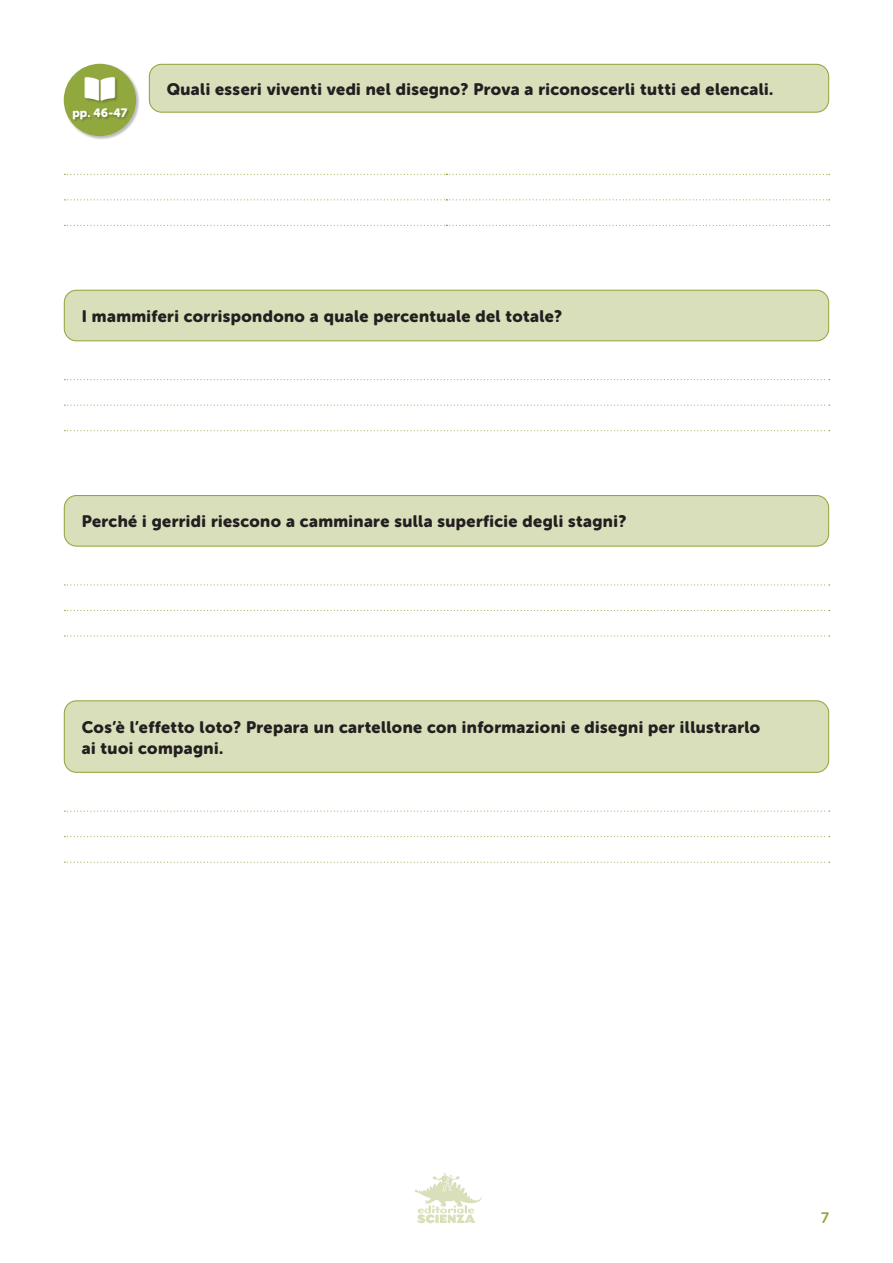
<style>
.page{position:relative;width:893px;height:1263px;background:#fff}
.page>*{position:absolute;margin:0;border:0;box-sizing:border-box;transform-origin:0 0}
.t1{font:27px "Font Awesome 5 Free Solid";color:#fff}
.domanda{font:16.5px/21px "Museo Sans Rounded 900";letter-spacing:.025em;color:#231f20}
.t2{font:15px "Museo Sans Rounded 700";color:#90a83d}
.t3{font:12px "Museo Sans Rounded 900";color:#fff}
</style>
<div class="page">
<svg style="left:414px;top:1173px;width:68px;height:50px"></svg>
<svg style="left:64px;top:174px;width:766px;height:1px"></svg>
<svg style="left:64px;top:199px;width:766px;height:1px"></svg>
<svg style="left:64px;top:225px;width:766px;height:1px"></svg>
<div style="left:63px;top:63px;width:76px;height:76px;background:#231f20;opacity:.3"></div>
<div style="left:64px;top:64px;width:72px;height:72px;background:#90a83d;border-radius:50%"></div>
<div style="left:73px;top:77px;width:57px;height:45px;background:#231f20;opacity:.3"></div>
<div style="left:149px;top:64px;width:680px;height:48px;background:#d9dfba;border-radius:12px"></div>
<div style="left:149px;top:64px;width:680px;height:49px;border:1px solid #90a83d;border-radius:12px"></div>
<svg style="left:64px;top:379px;width:766px;height:1px"></svg>
<svg style="left:64px;top:405px;width:766px;height:1px"></svg>
<svg style="left:64px;top:430px;width:766px;height:1px"></svg>
<div style="left:64px;top:290px;width:765px;height:51px;background:#d9dfba;border-radius:12px"></div>
<div style="left:64px;top:290px;width:765px;height:51px;border:1px solid #90a83d;border-radius:12px"></div>
<svg style="left:64px;top:584px;width:766px;height:1px"></svg>
<svg style="left:64px;top:610px;width:766px;height:1px"></svg>
<svg style="left:64px;top:635px;width:766px;height:1px"></svg>
<div style="left:64px;top:495px;width:765px;height:51px;background:#d9dfba;border-radius:12px"></div>
<div style="left:64px;top:495px;width:765px;height:52px;border:1px solid #90a83d;border-radius:12px"></div>
<svg style="left:64px;top:811px;width:766px;height:1px"></svg>
<svg style="left:64px;top:836px;width:766px;height:1px"></svg>
<svg style="left:64px;top:862px;width:766px;height:1px"></svg>
<div style="left:64px;top:701px;width:765px;height:71px;background:#d9dfba;border-radius:12px"></div>
<div style="left:64px;top:700px;width:765px;height:73px;border:1px solid #90a83d;border-radius:12px"></div>
<svg style="left:85px;top:77px;width:30px;height:24px"></svg>
<p class="t1" style="left:85px;top:75px;width:32px">□□□■</p>
<p class="t3" style="left:72px;top:106px;width:56px">pp. 46 -47</p>
<p class="domanda" style="left:167px;top:78px;width:608px">Quali esseri viventi vedi nel disegno? Prova a riconoscerli tutti ed elencali.</p>
<p class="domanda" style="left:82px;top:306px;width:482px">I mammiferi corrispondono a quale percentuale del totale?</p>
<p class="domanda" style="left:82px;top:511px;width:546px">Perché i gerridi riescono a camminare sulla superficie degli stagni?</p>
<p class="domanda" style="left:82px;top:716px;width:680px">Cos’è l’effetto loto? Prepara un cartellone con informazioni e disegni per illustrarlo ai tuoi compagni.</p>
<p class="t2" style="left:821px;top:1209px;width:9px">7</p>
</div>
